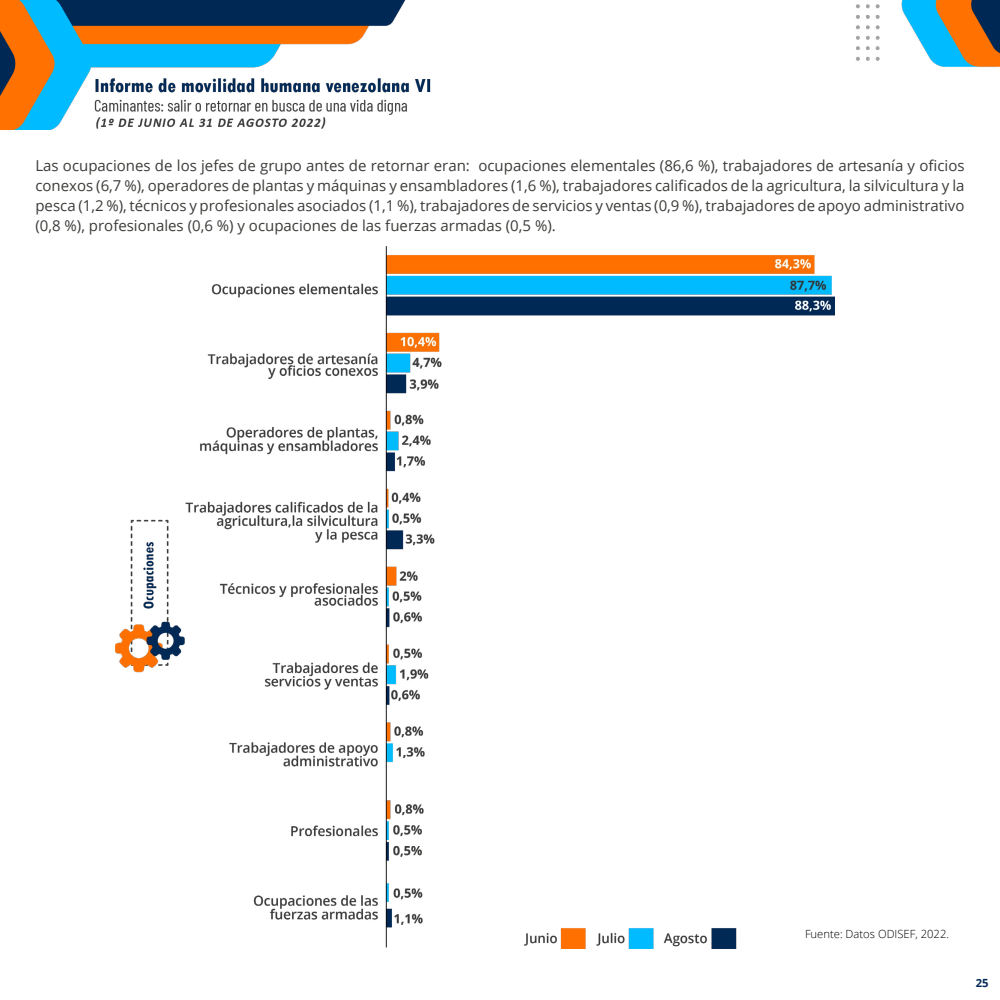
<style>
.page{position:relative;width:1000px;height:1000px;background:#fff}
.page>*{position:absolute;margin:0;border:0;box-sizing:border-box;transform-origin:0 0}
.t1{font:15px/20px "Open Sans";color:#3b3b38;text-align:justify}
.t2{font:300 11.25px "Open Sans";color:#000}
.t3{font:700 11.25px "Open Sans";color:#002755}
</style>
<div class="page">
<img style="left:0;top:0;width:1000px;height:130px">
<img style="left:115px;top:246px;width:720px;height:702px">
<p class="t1" style="left:35px;top:156px;width:931px">Las ocupaciones de los jefes de grupo antes de retornar eran: ocupaciones elementales (86,6 %), trabajadores de artesanía y oficios conexos (6,7 %), operadores de plantas y máquinas y ensambladores (1,6 %), trabajadores calificados de la agricultura, la silvicultura y la pesca (1,2 %), técnicos y profesionales asociados (1,1 %), trabajadores de servicios y ventas (0,9 %), trabajadores de apoyo administrativo (0,8 %), profesionales (0,6 %) y ocupaciones de las fuerzas armadas (0,5 %).</p>
<p class="t2" style="left:805px;top:926px;width:146px">Fuente: Datos ODISEF, 2022.</p>
<p class="t3" style="left:976px;top:975px;width:14px">25</p>
</div>
